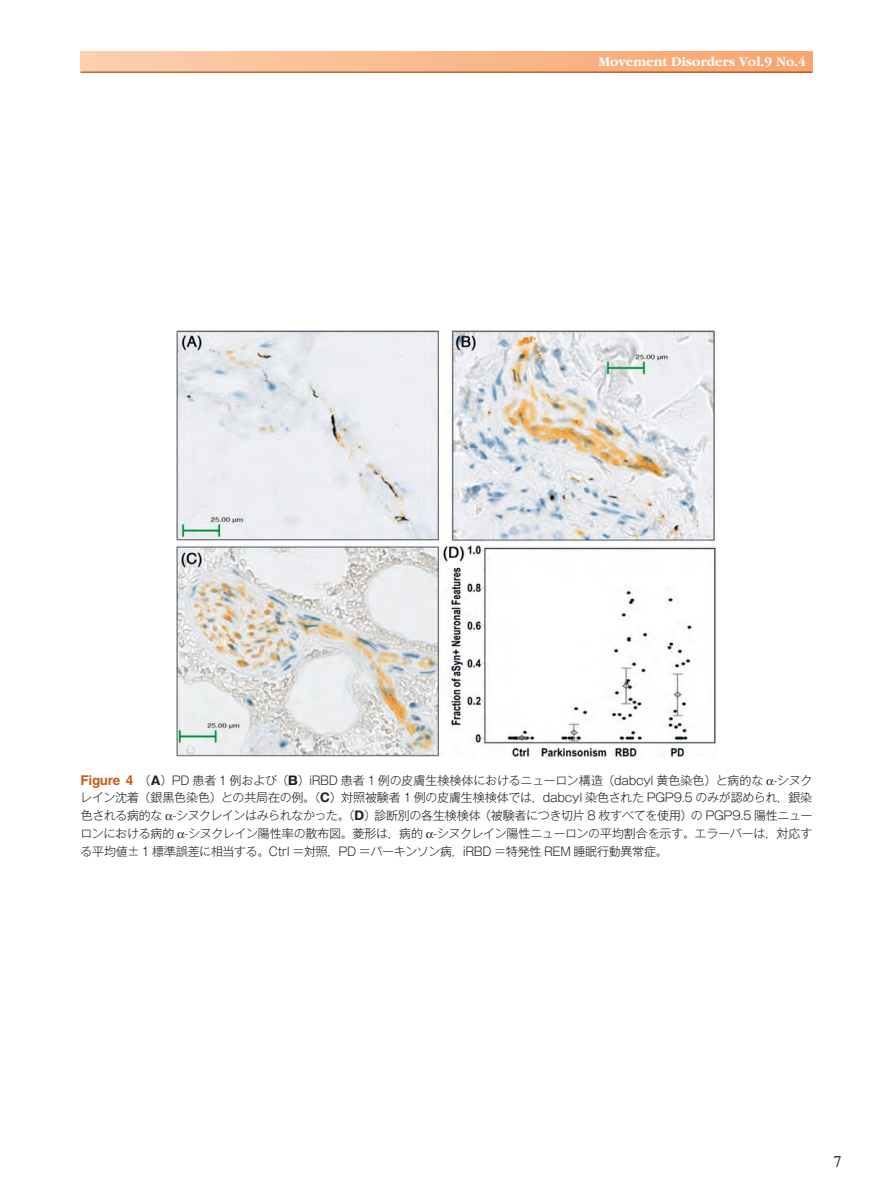
<style>
.page{position:relative;width:893px;height:1191px;background:#fff}
.page>*{position:absolute;margin:0;border:0;box-sizing:border-box;transform-origin:0 0}
.t1{font:16.5px "Times";color:#231f20}
.t2{font:700 13.8px "Garamond";color:#fff}
.t3{font:12px/17.9px "Gothic MB101 Pro Light 90 msp RKSJ H";letter-spacing:-.025em;color:#231f20;text-align:justify}
.s1{font-family:"Helvetica";font-weight:700;font-size:13.5px;color:#c85c18}
.s2{font-family:"Gothic MB101 Pro Bold 90 msp RKSJ H"}
</style>
<div class="page">
<div style="left:81px;top:51px;width:731px;height:21px;background:linear-gradient(to right,#fccfad,#f8a46d)"></div>
<hr style="left:81px;top:72px;width:731px;height:1px;background:#8d3d00">
<img style="left:177px;top:330px;width:539px;height:426px">
<p class="t2" style="left:598px;top:54px;width:209px">Movement Disorders Vol.9 No.4</p>
<p class="t3" style="left:80px;top:769px;width:734px"><span class="s1">Figure 4</span>　（<span class="s2">A</span>）PD 患者 1 例および（<span class="s2">B</span>）iRBD 患者 1 例の皮膚生検検体におけるニューロン構造（dabcyl 黄色染色）と病的な -シヌクレイン沈着（銀黒色染色）との共局在の例。（<span class="s2">C</span>）対照被験者 1 例の皮膚生検検体では，dabcyl 染色された PGP9.5 のみが認められ，銀染色される病的な -シヌクレインはみられなかった。（<span class="s2">D</span>）診断別の各生検検体（被験者につき切片 8 枚すべてを使用）の PGP9.5 陽性ニューロンにおける病的 -シヌクレイン陽性率の散布図。菱形は，病的 -シヌクレイン陽性ニューロンの平均割合を示す。エラーバーは，対応する平均値± 1 標準誤差に相当する。Ctrl ＝対照，PD ＝パーキンソン病，iRBD ＝特発性 REM 睡眠行動異常症。</p>
<h1 class="t1" style="left:833px;top:1152px;width:10px">7</h1>
</div>
